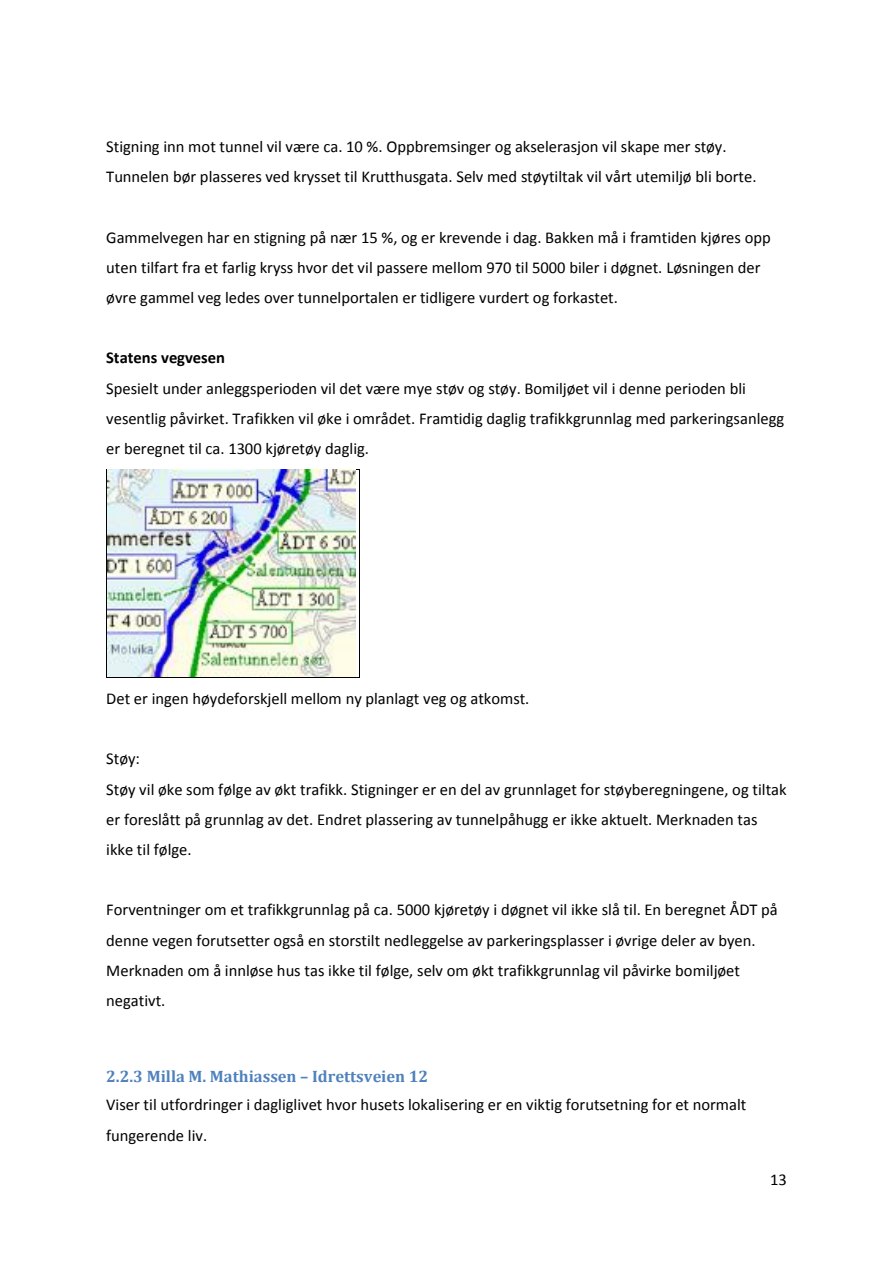
<style>
.page{position:relative;width:893px;height:1263px;background:#fff}
.page>*{position:absolute;margin:0;border:0;box-sizing:border-box;transform-origin:0 0}
.t1{font:16.5px/30.2px "Calibri";color:#000}
.t2{font:700 16.5px "Cambria";color:#4f81bd}
.t3{font:700 16.5px "Calibri";letter-spacing:-.005em;color:#000}
</style>
<div class="page">
<hr style="left:107px;top:469px;width:252px;height:1px;background:#000">
<hr style="left:106px;top:470px;width:1px;height:207px;background:#000">
<hr style="left:359px;top:470px;width:1px;height:207px;background:#000">
<hr style="left:107px;top:677px;width:252px;height:1px;background:#000">
<img style="left:107px;top:470px;width:249px;height:207px">
<p class="t1" style="left:106px;top:133px;width:652px">Stigning inn mot tunnel vil være ca. 10 %. Oppbremsinger og akselerasjon vil skape mer støy.<br>Tunnelen bør plasseres ved krysset til Krutthusgata. Selv med støytiltak vil vårt utemiljø bli borte.</p>
<p class="t1" style="left:106px;top:223px;width:666px">Gammelvegen har en stigning på nær 15 %, og er krevende i dag. Bakken må i framtiden kjøres opp uten tilfart fra et farlig kryss hvor det vil passere mellom 970 til 5000 biler i døgnet. Løsningen der øvre gammel veg ledes over tunnelportalen er tidligere vurdert og forkastet.</p>
<p class="t3" style="left:106px;top:351px;width:120px">Statens vegvesen</p>
<p class="t1" style="left:106px;top:374px;width:680px">Spesielt under anleggsperioden vil det være mye støv og støy. Bomiljøet vil i denne perioden bli vesentlig påvirket. Trafikken vil øke i området. Framtidig daglig trafikkgrunnlag med parkeringsanlegg er beregnet til ca. 1300 kjøretøy daglig.</p>
<p class="t1" style="left:106px;top:684px;width:425px">Det er ingen høydeforskjell mellom ny planlagt veg og atkomst.</p>
<p class="t1" style="left:106px;top:745px;width:682px">Støy:<br>Støy vil øke som følge av økt trafikk. Stigninger er en del av grunnlaget for støyberegningene, og tiltak er foreslått på grunnlag av det. Endret plassering av tunnelpåhugg er ikke aktuelt. Merknaden tas ikke til følge.</p>
<p class="t1" style="left:106px;top:896px;width:673px">Forventninger om et trafikkgrunnlag på ca. 5000 kjøretøy i døgnet vil ikke slå til. En beregnet ÅDT på denne vegen forutsetter også en storstilt nedleggelse av parkeringsplasser i øvrige deler av byen.<br>Merknaden om å innløse hus tas ikke til følge, selv om økt trafikkgrunnlag vil påvirke bomiljøet negativt.</p>
<p class="t2" style="left:106px;top:1066px;width:324px">2.2.3 Milla M. Mathiassen – Idrettsveien 12</p>
<p class="t1" style="left:106px;top:1091px;width:642px">Viser til utfordringer i dagliglivet hvor husets lokalisering er en viktig forutsetning for et normalt fungerende liv.</p>
<p class="t1" style="left:770px;top:1166px;width:18px">13</p>
</div>
